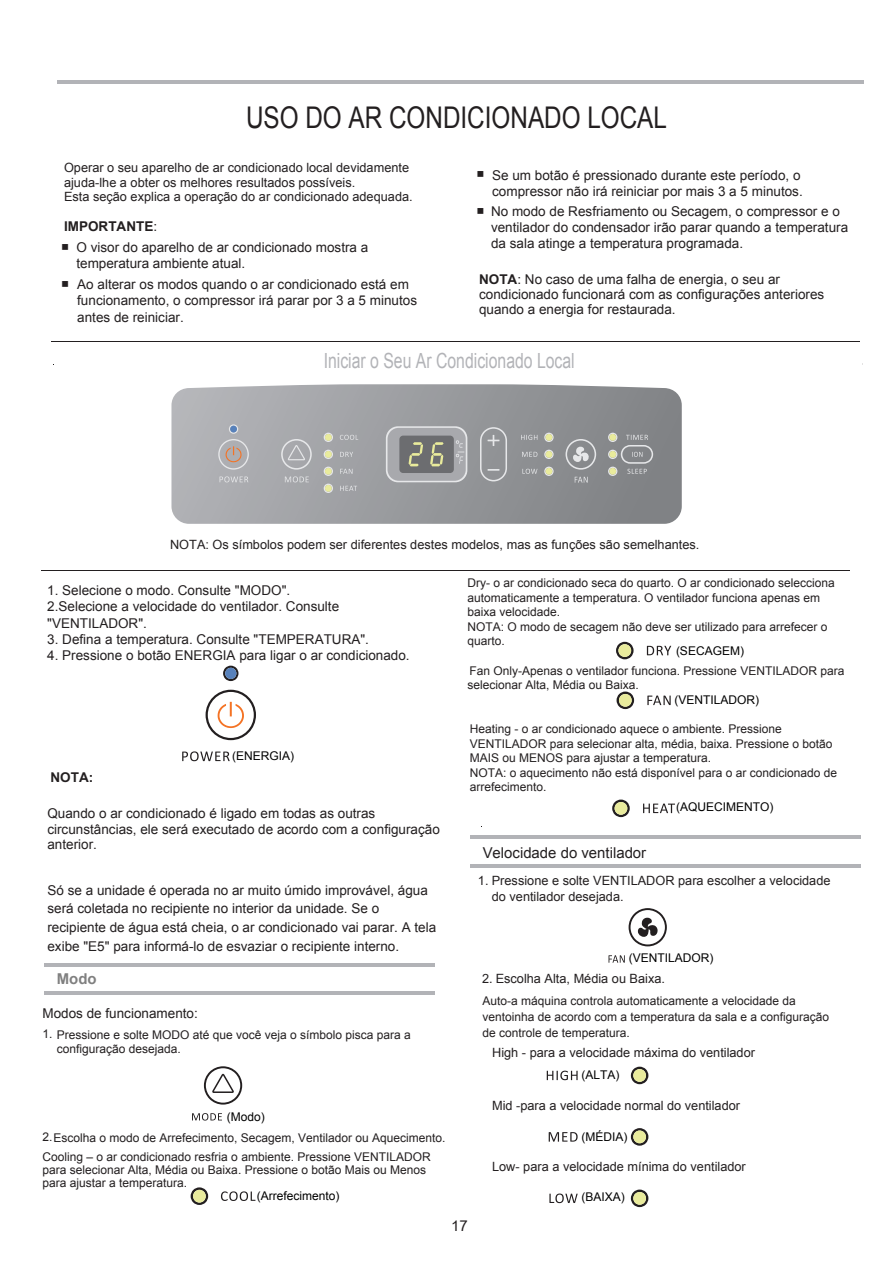
<style>
.page{position:relative;width:893px;height:1261px;background:#fff}
.page>*{position:absolute;margin:0;border:0;box-sizing:border-box;transform-origin:0 0}
.t1{font:29.85px "Arial";color:#231f20;scale:.81 1}
.t2{font:20.85px "Arial";color:#b2b3b7;scale:.76 1}
.t3{font:15px "Arial";color:#231f20}
.t4{font:700 15px "Arial";color:#808080}
.t5{font:15px "Arial Unicode MS";color:#231f20}
.t6{font:13.5px/16.2px "Arial";color:#231f20}
.t7{font:700 13.5px "Arial";color:#231f20}
.t8{font:700 13.5px "Arial";color:#231f20}
.t9{font:13.5px "Arial Unicode MS";color:#231f20}
.t10{font:12.75px/14.2px "Arial";color:#231f20}
.t11{font:12px/14.4px "Arial";color:#231f20}
.t12{font:12px "Arial";color:#000}
.s1{font-family:"Arial Unicode MS";font-weight:400}
.s2{font-weight:700}
.s3{font-family:"Arial Unicode MS"}
.s4{font-style:inherit}
</style>
<div class="page">
<hr style="left:51px;top:341px;width:809px;height:1px;background:#231f20">
<hr style="left:41px;top:570px;width:809px;height:1px;background:#231f20">
<svg style="left:171px;top:384px;width:511px;height:140px;background:#9b9ca0"></svg>
<svg style="left:386px;top:426px;width:81px;height:56px;background:#989998"></svg>
<svg style="left:565px;top:439px;width:31px;height:30px"></svg>
<svg style="left:544px;top:432px;width:10px;height:10px"></svg>
<svg style="left:544px;top:449px;width:10px;height:10px"></svg>
<svg style="left:544px;top:466px;width:10px;height:10px"></svg>
<svg style="left:324px;top:432px;width:9px;height:10px"></svg>
<svg style="left:324px;top:449px;width:9px;height:10px"></svg>
<svg style="left:324px;top:466px;width:9px;height:10px"></svg>
<svg style="left:480px;top:427px;width:27px;height:54px"></svg>
<svg style="left:521px;top:435px;width:16px;height:5px"></svg>
<svg style="left:522px;top:452px;width:15px;height:5px"></svg>
<svg style="left:522px;top:468px;width:15px;height:6px"></svg>
<svg style="left:575px;top:476px;width:13px;height:6px"></svg>
<svg style="left:340px;top:435px;width:18px;height:5px"></svg>
<svg style="left:340px;top:452px;width:13px;height:5px"></svg>
<svg style="left:340px;top:468px;width:12px;height:6px"></svg>
<svg style="left:281px;top:439px;width:31px;height:30px"></svg>
<svg style="left:285px;top:476px;width:24px;height:6px"></svg>
<svg style="left:218px;top:424px;width:31px;height:45px"></svg>
<svg style="left:220px;top:476px;width:28px;height:6px"></svg>
<svg style="left:324px;top:483px;width:9px;height:10px"></svg>
<div style="left:545px;top:434px;width:7px;height:6px;background:#e9eb9c;border-radius:50%"></div>
<div style="left:545px;top:451px;width:7px;height:7px;background:#e9eb9c;border-radius:50%"></div>
<div style="left:545px;top:468px;width:7px;height:6px;background:#e9eb9c;border-radius:50%"></div>
<div style="left:325px;top:434px;width:7px;height:6px;background:#e9eb9c;border-radius:50%"></div>
<div style="left:325px;top:451px;width:7px;height:7px;background:#e9eb9c;border-radius:50%"></div>
<div style="left:325px;top:468px;width:7px;height:6px;background:#e9eb9c;border-radius:50%"></div>
<div style="left:230px;top:425px;width:7px;height:7px;background:#5781bb;border-radius:50%"></div>
<div style="left:325px;top:485px;width:7px;height:6px;background:#e9eb9c;border-radius:50%"></div>
<svg style="left:340px;top:485px;width:17px;height:6px"></svg>
<svg style="left:608px;top:432px;width:45px;height:44px;background:#979997"></svg>
<svg style="left:223px;top:665px;width:15px;height:16px"></svg>
<svg style="left:206px;top:689px;width:50px;height:51px"></svg>
<svg style="left:182px;top:751px;width:48px;height:10px"></svg>
<div style="left:225px;top:667px;width:11px;height:12px;background:#5781bb;border-radius:50%"></div>
<svg style="left:204px;top:1066px;width:38px;height:38px"></svg>
<svg style="left:192px;top:1113px;width:30px;height:7px"></svg>
<svg style="left:191px;top:1187px;width:17px;height:17px"></svg>
<svg style="left:221px;top:1191px;width:34px;height:9px"></svg>
<div style="left:193px;top:1189px;width:13px;height:13px;background:#e9eb9c;border-radius:50%"></div>
<svg style="left:616px;top:641px;width:18px;height:18px"></svg>
<svg style="left:647px;top:645px;width:24px;height:10px"></svg>
<div style="left:618px;top:644px;width:13px;height:13px;background:#e9eb9c;border-radius:50%"></div>
<svg style="left:617px;top:691px;width:17px;height:18px"></svg>
<svg style="left:647px;top:695px;width:24px;height:10px"></svg>
<div style="left:619px;top:694px;width:13px;height:12px;background:#e9eb9c;border-radius:50%"></div>
<svg style="left:612px;top:799px;width:18px;height:18px"></svg>
<svg style="left:643px;top:803px;width:32px;height:10px"></svg>
<div style="left:615px;top:802px;width:12px;height:12px;background:#e9eb9c;border-radius:50%"></div>
<hr style="left:471px;top:835px;width:390px;height:3px;background:#b2b3b7">
<hr style="left:471px;top:864px;width:390px;height:3px;background:#b2b3b7">
<svg style="left:629px;top:908px;width:38px;height:38px"></svg>
<svg style="left:608px;top:955px;width:17px;height:7px"></svg>
<svg style="left:631px;top:1066px;width:17px;height:18px"></svg>
<svg style="left:547px;top:1070px;width:31px;height:10px"></svg>
<div style="left:633px;top:1068px;width:13px;height:13px;background:#e9eb9c;border-radius:50%"></div>
<svg style="left:631px;top:1128px;width:17px;height:17px"></svg>
<svg style="left:549px;top:1132px;width:29px;height:9px"></svg>
<div style="left:633px;top:1130px;width:13px;height:13px;background:#e9eb9c;border-radius:50%"></div>
<svg style="left:631px;top:1189px;width:17px;height:17px"></svg>
<svg style="left:549px;top:1193px;width:29px;height:9px"></svg>
<div style="left:633px;top:1191px;width:13px;height:13px;background:#e9eb9c;border-radius:50%"></div>
<hr style="left:57px;top:81px;width:807px;height:3px;background:#b2b3b7">
<hr style="left:46px;top:963px;width:389px;height:3px;background:#b2b3b7">
<svg style="left:46px;top:991px;width:389px;height:3px"></svg>
<h1 class="t1" style="left:246px;top:98px;width:521px">USO DO AR CONDICIONADO LOCAL</h1>
<p class="t10" style="left:64px;top:161px;width:350px">Operar o seu aparelho de ar condicionado local devidamente ajuda-lhe a obter os melhores resultados possíveis.<br>Esta seção explica a operação do ar condicionado adequada.</p>
<p class="t7" style="left:64px;top:217px;width:95px">IMPORTANTE<span class="s1">:</span></p>
<p class="t6" style="left:492px;top:167px;width:312px">Se um botão é pressionado durante este período, o compressor não irá reiniciar por mais 3 a 5 minutos.</p>
<p class="t6" style="left:491px;top:203px;width:359px">No modo de Resfriamento ou Secagem, o compressor e o ventilador do condensador irão parar quando a temperatura da sala atinge a temperatura programada.</p>
<p class="t9" style="left:477px;top:169px;width:10px">■</p>
<p class="t9" style="left:477px;top:206px;width:10px">■</p>
<p class="t6" style="left:76px;top:239px;width:293px">O visor do aparelho de ar condicionado mostra a temperatura ambiente atual.</p>
<p class="t6" style="left:77px;top:276px;width:341px">Ao alterar os modos quando o ar condicionado está em funcionamento, o compressor irá parar por 3 a 5 minutos antes de reiniciar.</p>
<p class="t9" style="left:61px;top:242px;width:10px">■</p>
<p class="t9" style="left:61px;top:279px;width:10px">■</p>
<p class="t6" style="left:479px;top:272px;width:347px;line-height:14.5px"><span class="s2">NOT</span><span class="s2">A</span><span class="s3">:</span> No caso de uma falha de energia, o seu ar condicionado funcionará com as configurações anteriores quando a energia for restaurada.</p>
<h2 class="t2" style="left:324px;top:347px;width:332px">Iniciar o Seu Ar Condicionado Local</h2>
<p class="t10" style="left:170px;top:537px;width:531px">NOTA: Os símbolos podem ser diferentes destes modelos, mas as funções são semelhantes.</p>
<p class="t6" style="left:47px;top:582px;width:293px">1. Selecione o modo. Consulte "MODO".<br>2.Selecione a velocidade do ventilador. Consulte "VENTILADOR".</p>
<p class="t6" style="left:47px;top:631px;width:323px">3. Defina a temperatura. Consulte "TEMPERATURA".</p>
<p class="t6" style="left:47px;top:647px;width:364px">4. Pressione o botão ENERGIA para ligar o ar condicionado.</p>
<p class="t8" style="left:51px;top:772px;width:44px">NOT<span class="s4">A</span>:</p>
<p class="t12" style="left:232px;top:747px;width:64px">(ENERGIA)</p>
<p class="t6" style="left:47px;top:806px;width:394px;line-height:15.1px">Quando o ar condicionado é ligado em todas as outras circunstâncias, ele será executado de acordo com a configuração anterior.</p>
<p class="t6" style="left:47px;top:880px;width:390px;line-height:18.8px">Só se a unidade é operada no ar muito úmido improvável, água será coletada no recipiente no interior da unidade. Se o recipiente de água está cheia, o ar condicionado vai parar. A tela exibe "E5" para informá-lo de esvaziar o recipiente interno.</p>
<p class="t4" style="left:57px;top:969px;width:41px">Modo</p>
<p class="t6" style="left:43px;top:1005px;width:157px">Modos de funcionamento:</p>
<p class="t11" style="left:57px;top:1027px;width:356px;text-indent:-14px"><span class="s3">1.</span> Pressione e solte MODO até que você veja o símbolo pisca para a configuração desejada.</p>
<p class="t12" style="left:227px;top:1108px;width:40px">(Modo)</p>
<p class="t11" style="left:43px;top:1130px;width:405px">2.Escolha o modo de Arrefecimento, Secagem, Ventilador ou Aquecimento.</p>
<p class="t11" style="left:43px;top:1149px;width:390px;line-height:13.4px">Cooling – o ar condicionado resfria o ambiente. Pressione VENTILADOR para selecionar Alta, Média ou Baixa. Pressione o botão Mais ou Menos para ajustar a temperatura.</p>
<p class="t12" style="left:257px;top:1187px;width:84px">(Arrefecimento)</p>
<p class="t11" style="left:467px;top:576px;width:369px">Dry- o ar condicionado seca do quarto. O ar condicionado selecciona automaticamente a temperatura. O ventilador funciona apenas em baixa velocidade.<br>NOTA: O modo de secagem não deve ser utilizado para arrefecer o quarto.</p>
<p class="t12" style="left:676px;top:642px;width:70px">(SECAGEM)</p>
<p class="t12" style="left:674px;top:691px;width:86px">(VENTILADOR)</p>
<p class="t11" style="left:467px;top:663px;width:378px">Fan Only-Apenas o ventilador funciona. Pressione VENTILADOR para selecionar Alta, Média ou Baixa.</p>
<p class="t11" style="left:470px;top:722px;width:369px">Heating - o ar condicionado aquece o ambiente. Pressione VENTILADOR para selecionar alta, média, baixa. Pressione o botão MAIS ou MENOS para ajustar a temperatura.<br>NOTA: o aquecimento não está disponível para o ar condicionado de arrefecimento.</p>
<p class="t3" style="left:483px;top:842px;width:165px">Velocidade do ventilador</p>
<p class="t12" style="left:676px;top:799px;width:99px">(AQUECIMENTO)</p>
<p class="t10" style="left:492px;top:873px;width:340px;line-height:15.3px;text-indent:-14px"><span class="s3">1.</span> Pressione e solte VENTILADOR para escolher a velocidade do ventilador desejada.</p>
<p class="t12" style="left:629px;top:949px;width:86px">(VENTILADOR)</p>
<p class="t10" style="left:482px;top:971px;width:185px"><span class="s3">2.</span> Escolha Alta, Média ou Baixa.</p>
<p class="t11" style="left:482px;top:992px;width:348px;line-height:16px">Auto-a máquina controla automaticamente a velocidade da ventoinha de acordo com a temperatura da sala e a configuração de controle de temperatura.</p>
<p class="t10" style="left:492px;top:1045px;width:264px">High - para a velocidade máxima do ventilador</p>
<p class="t12" style="left:581px;top:1066px;width:40px">(ALTA)</p>
<p class="t10" style="left:492px;top:1098px;width:250px">Mid -para a velocidade normal do ventilador</p>
<p class="t12" style="left:581px;top:1128px;width:47px">(MÉDIA)</p>
<p class="t10" style="left:492px;top:1159px;width:255px">Low- para a velocidade mínima do ventilador</p>
<p class="t5" style="left:451px;top:1214px;width:18px">17</p>
<p class="t12" style="left:582px;top:1188px;width:45px">(BAIXA)</p>
</div>
